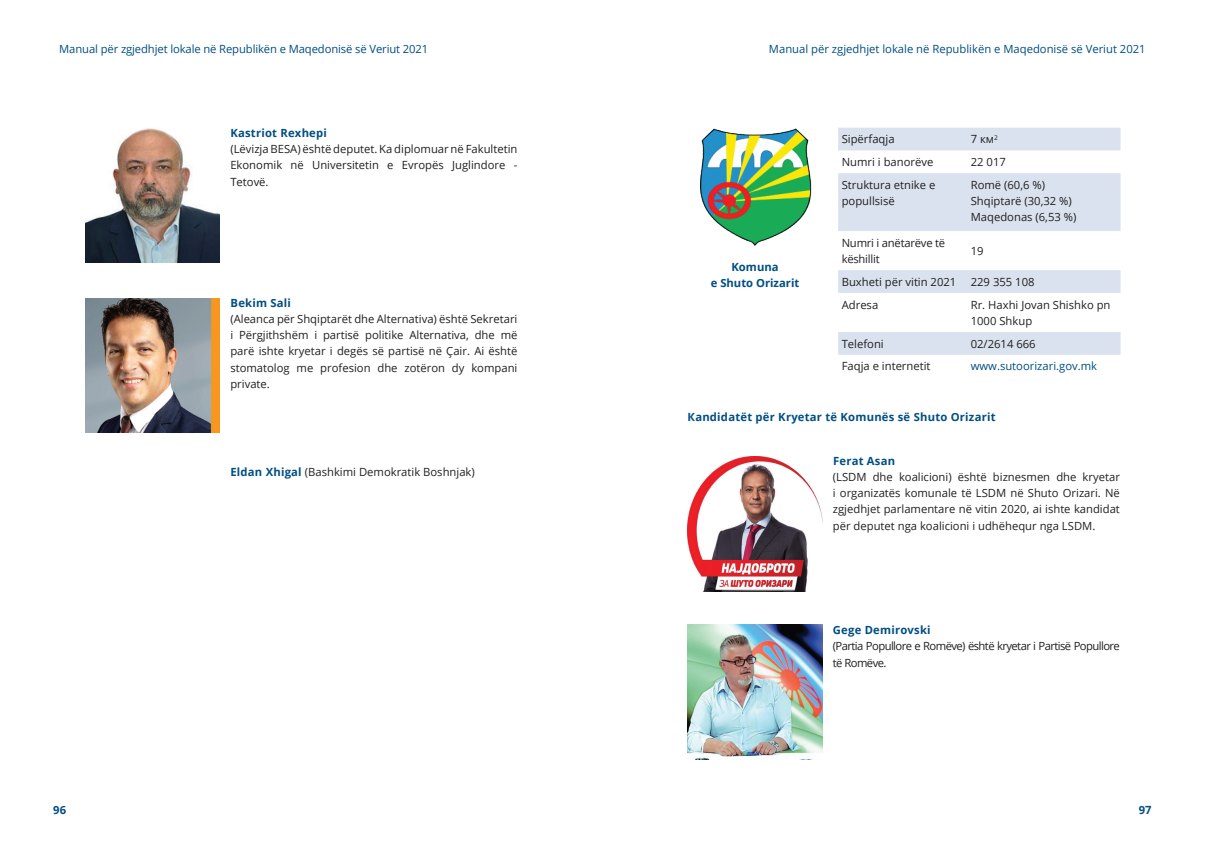
<style>
.page{position:relative;width:1205px;height:851px;background:#fff}
.page>*{position:absolute;margin:0;border:0;box-sizing:border-box;transform-origin:0 0}
.t1{font:11.25px/16.2px "Open Sans";color:#231f20;text-align:justify}
.t2{font:11.25px "Open Sans";color:#004e82}
.t3{font:700 11.25px "Open Sans";letter-spacing:.02em;color:#004e82}
.t4{font:11.25px/16.2px "Open Sans";letter-spacing:-.05em;color:#231f20}
.t5{font:11.25px/16.2px "Open Sans";letter-spacing:-.02em;color:#231f20}
.t6{font:700 11.25px/16.2px "Open Sans";color:#004e82;text-align:center}
.s1{font-weight:700;color:#004e82}
</style>
<div class="page">
<img style="left:85px;top:128px;width:135px;height:134px">
<img style="left:85px;top:298px;width:135px;height:135px">
<div style="left:838px;top:128px;width:282px;height:22px;background:#d9e2ee"></div>
<svg style="left:838px;top:173px;width:282px;height:182px;fill:#d9e2ee"></svg>
<img style="left:700px;top:128px;width:112px;height:118px">
<img style="left:687px;top:457px;width:135px;height:134px">
<img style="left:687px;top:624px;width:135px;height:135px">
<p class="t2" style="left:59px;top:41px;width:370px">Manual për zgjedhjet lokale në Republikën e Maqedonisë së Veriut 2021</p>
<p class="t2" style="left:769px;top:41px;width:378px">Manual për zgjedhjet lokale në Republikën e Maqedonisë së Veriut 2021</p>
<p class="t3" style="left:230px;top:125px;width:98px">Kastriot Rexhepi</p>
<p class="t1" style="left:230px;top:141px;width:289px">(Lëvizja BESA) është deputet. Ka diplomuar në Fakultetin Ekonomik në Universitetin e Evropës Juglindore - Tetovë.</p>
<p class="t3" style="left:231px;top:294px;width:62px">Bekim Sali</p>
<p class="t1" style="left:230px;top:310px;width:289px">(Aleanca për Shqiptarët dhe Alternativa) është Sekretari i Përgjithshëm i partisë politike Alternativa, dhe më parë ishte kryetar i degës së partisë në Çair. Ai është stomatolog me profesion dhe zotëron dy kompani private.</p>
<p class="t1" style="left:230px;top:463px;width:246px"><span class="s1">Еldan Xhigal</span> (Bashkimi Demokratik Boshnjak)</p>
<p class="t1" style="left:842px;top:131px;width:54px">Sipërfaqja</p>
<p class="t1" style="left:971px;top:131px;width:29px">7 км<sup>2</sup></p>
<p class="t1" style="left:842px;top:154px;width:93px">Numri i banorëve</p>
<p class="t1" style="left:971px;top:154px;width:37px">22 017</p>
<p class="t1" style="left:842px;top:176px;width:95px">Struktura etnike e popullsisë</p>
<p class="t1" style="left:971px;top:176px;width:107px;text-align:left">Romë (60,6 %)<br>Shqiptarë (30,32 %)<br>Мaqedonas (6,53 %)</p>
<p class="t5" style="left:842px;top:234px;width:105px">Numri i anëtarëve të këshillit</p>
<p class="t1" style="left:971px;top:242px;width:14px">19</p>
<p class="t1" style="left:842px;top:273px;width:116px">Buxheti për vitin 2021</p>
<p class="t1" style="left:971px;top:273px;width:65px">229 355 108</p>
<p class="t1" style="left:842px;top:296px;width:38px">Adresa</p>
<p class="t1" style="left:971px;top:296px;width:141px">Rr. Haxhi Jovan Shishko pn<br>1000 Shkup</p>
<p class="t1" style="left:842px;top:335px;width:44px">Telefoni</p>
<p class="t1" style="left:971px;top:335px;width:66px">02/2614 666</p>
<p class="t1" style="left:842px;top:358px;width:90px">Faqja e internetit</p>
<p class="t2" style="left:971px;top:358px;width:128px">www.sutoorizari.gov.mk</p>
<p class="t3" style="left:687px;top:409px;width:309px">Кandidatët për Kryetar të Komunës së Shuto Orizarit</p>
<p class="t3" style="left:833px;top:452px;width:64px">Ferat Asan</p>
<p class="t1" style="left:833px;top:468px;width:289px">(LSDM dhe koalicioni) është biznesmen dhe kryetar i organizatës komunale të LSDM në Shuto Orizari. Në zgjedhjet parlamentare në vitin 2020, ai ishte kandidat për deputet nga koalicioni i udhëhequr nga LSDM.</p>
<p class="t6" style="left:711px;top:258px;width:90px">Komuna<br>e Shuto Orizarit</p>
<p class="t3" style="left:833px;top:622px;width:99px">Gege Demirovski</p>
<p class="t4" style="left:833px;top:638px;width:289px">(Partia Popullore e Romëve) është kryetar i Partisë Popullore të Romëve.</p>
<p class="t3" style="left:53px;top:801px;width:14px">96</p>
<p class="t3" style="left:1139px;top:801px;width:14px">97</p>
</div>
